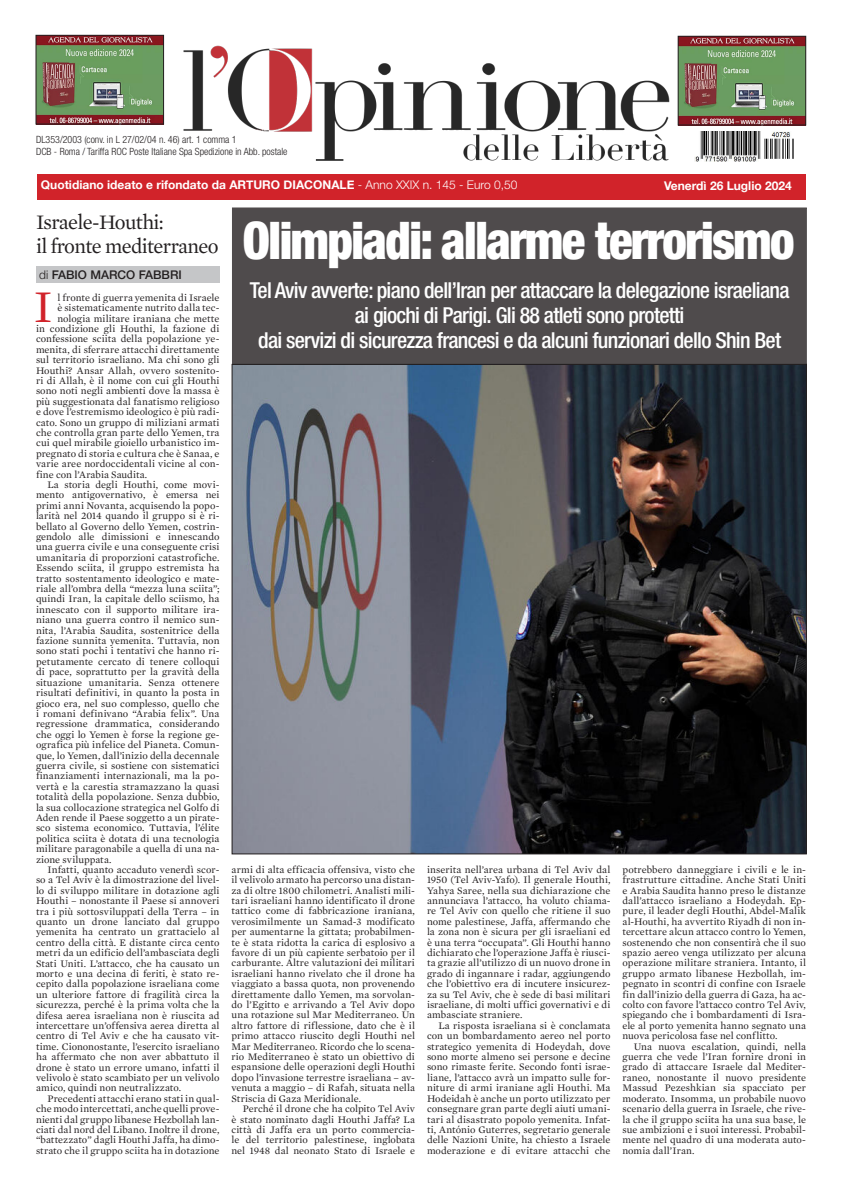
<style>
.page{position:relative;width:842px;height:1191px;background:#fff}
.page>*{position:absolute;margin:0;border:0;box-sizing:border-box;transform-origin:0 0}
.t1{font:900 condensed 52px "Helvetica Neue LT Std";letter-spacing:-.03em;color:#fff;scale:.94 1}
.t2{font:46.2px "Mercury Text G1";color:#d1232a}
.t3{font:500 condensed 22px "Helvetica Neue LT Std";letter-spacing:-.035em;color:#fff}
.t4{font:21px "Mercury Text G1";letter-spacing:-.03em;color:#231f20}
.t5{font:700 12px "Helvetica Neue";color:#fff}
.t6{font:500 12px "Helvetica Neue";color:#231f20}
.t7{font:10.2px/10.4px "Mercury Text G1";letter-spacing:.005em;color:#231f20;text-align:justify}
.t8{font:300 condensed 10px "Helvetica Neue LT Std";color:#231f20}
.s1{font-weight:300}
</style>
<div class="page">
<img style="left:38px;top:37px;width:124px;height:85px">
<div style="left:36px;top:35px;width:128px;height:89px;border:1px solid #231f20"></div>
<img style="left:183px;top:45px;width:487px;height:116px">
<div style="left:36px;top:174px;width:769px;height:25px;background:#d1232a"></div>
<div style="left:36px;top:266px;width:183px;height:16px;background:#c5c6c8"></div>
<img style="left:694px;top:132px;width:100px;height:30px">
<img style="left:680px;top:38px;width:124px;height:85px">
<div style="left:678px;top:36px;width:128px;height:89px;border:1px solid #231f20"></div>
<img style="left:234px;top:366px;width:571px;height:486px">
<div style="left:232px;top:208px;width:574px;height:156px;background:#4f4b4c"></div>
<div style="left:232px;top:207px;width:575px;height:158px;border:1px solid #231f20"></div>
<p class="t8" style="left:36px;top:134px;width:202px">DL353/2003 (conv. in L 27/02/04 n. 46) art. 1 comma 1</p>
<p class="t8" style="left:36px;top:146px;width:253px">DCB - Roma / Tariffa ROC Poste Italiane Spa Spedizione in Abb. postale</p>
<p class="t5" style="left:41px;top:177px;width:478px">Quotidiano ideato e rifondato da ARTURO DIACONALE <span class="s1">- Anno XXIX n. 145 - Euro 0,50</span></p>
<p class="t5" style="left:664px;top:178px;width:129px">Venerdì 26 Luglio 2024</p>
<p class="t4" style="left:36px;top:210px;width:129px">Israele-Houthi:</p>
<p class="t4" style="left:36px;top:234px;width:184px">il fronte mediterraneo</p>
<p class="t6" style="left:39px;top:268px;width:144px"><span class="s1">di</span> FABIO MARCO FABBRI</p>
<p class="t3" style="left:250px;top:277px;width:541px">Tel Aviv avverte: piano dell’Iran per attaccare la delegazione israeliana</p>
<p class="t3" style="left:355px;top:302px;width:331px">ai giochi di Parigi. Gli 88 atleti sono protetti</p>
<p class="t3" style="left:258px;top:327px;width:524px">dai servizi di sicurezza francesi e da alcuni funzionari dello Shin Bet</p>
<p class="t1" style="left:243px;top:208px;width:588px">Olimpiadi: allarme terrorismo</p>
<p class="t2" style="left:34px;top:279px;width:20px">I</p>
<p class="t7" style="left:57px;top:292px;width:164px">l fronte di guerra yemenita di Israele</p>
<p class="t7" style="left:57px;top:302px;width:164px">è sistematicamente nutrito dalla tec-</p>
<p class="t7" style="left:57px;top:313px;width:164px">nologia militare iraniana che mette</p>
<p class="t7" style="left:36px;top:323px;width:185px">in condizione gli Houthi, la fazione di</p>
<p class="t7" style="left:36px;top:334px;width:185px">confessione sciita della popolazione ye-</p>
<p class="t7" style="left:36px;top:344px;width:185px">menita, di sferrare attacchi direttamente</p>
<p class="t7" style="left:36px;top:354px;width:185px">sul territorio israeliano. Ma chi sono gli</p>
<p class="t7" style="left:36px;top:365px;width:185px">Houthi? Ansar Allah, ovvero sostenito-</p>
<p class="t7" style="left:36px;top:375px;width:185px">ri di Allah, è il nome con cui gli Houthi</p>
<p class="t7" style="left:36px;top:386px;width:185px">sono noti negli ambienti dove la massa è</p>
<p class="t7" style="left:36px;top:396px;width:185px">più suggestionata dal fanatismo religioso</p>
<p class="t7" style="left:36px;top:406px;width:185px">e dove l’estremismo ideologico è più radi-</p>
<p class="t7" style="left:36px;top:417px;width:185px">cato. Sono un gruppo di miliziani armati</p>
<p class="t7" style="left:36px;top:427px;width:185px">che controlla gran parte dello Yemen, tra</p>
<p class="t7" style="left:36px;top:438px;width:185px">cui quel mirabile gioiello urbanistico im-</p>
<p class="t7" style="left:36px;top:448px;width:185px">pregnato di storia e cultura che è Sanaa, e</p>
<p class="t7" style="left:36px;top:458px;width:185px">varie aree nordoccidentali vicine al con-</p>
<p class="t7" style="left:36px;top:469px;width:113px">fine con l’Arabia Saudita.</p>
<p class="t7" style="left:36px;top:479px;width:185px;text-indent:11px">La storia degli Houthi, come movi&shy;mento antigovernativo, è emersa nei primi anni Novanta, acquisendo la popo&shy;larità nel 2014 quando il gruppo si è ri&shy;bellato al Governo dello Yemen, costrin&shy;gendolo alle dimissioni e innescando una guerra civile e una conseguente crisi umanitaria di proporzioni catastrofiche.<br>Essendo sciita, il gruppo estremista ha tratto sostentamento ideologico e mate&shy;riale all’ombra della “mezza luna sciita”; quindi Iran, la capitale dello sciismo, ha innescato con il supporto militare ira&shy;niano una guerra contro il nemico sun&shy;nita, l’Arabia Saudita, sostenitrice della fazione sunnita yemenita. Tuttavia, non sono stati pochi i tentativi che hanno ri&shy;petutamente cercato di tenere colloqui di pace, soprattutto per la gravità della situazione umanitaria. Senza ottenere risultati definitivi, in quanto la posta in gioco era, nel suo complesso, quello che i romani definivano “Arabia felix”. Una regressione drammatica, considerando che oggi lo Yemen è forse la regione ge&shy;ografica più infelice del Pianeta. Comun&shy;que, lo Yemen, dall’inizio della decennale guerra civile, si sostiene con sistematici finanziamenti internazionali, ma la po&shy;vertà e la carestia stramazzano la quasi totalità della popolazione. Senza dubbio, la sua collocazione strategica nel Golfo di Aden rende il Paese soggetto a un pirate&shy;sco sistema economico. Tuttavia, l’élite politica sciita è dotata di una tecnologia militare paragonabile a quella di una na&shy;zione sviluppata.</p>
<p class="t7" style="left:36px;top:864px;width:185px;text-indent:11px">Infatti, quanto accaduto venerdì scor&shy;so a Tel Aviv è la dimostrazione del livel&shy;lo di sviluppo militare in dotazione agli Houthi – nonostante il Paese si annoveri tra i più sottosviluppati della Terra – in quanto un drone lanciato dal gruppo yemenita ha centrato un grattacielo al centro della città. E distante circa cento metri da un edificio dell’ambasciata degli Stati Uniti. L’attacco, che ha causato un morto e una decina di feriti, è stato re&shy;cepito dalla popolazione israeliana come un ulteriore fattore di fragilità circa la sicurezza, perché è la prima volta che la difesa aerea israeliana non è riuscita ad intercettare un’offensiva aerea diretta al centro di Tel Aviv e che ha causato vit&shy;time. Ciononostante, l’esercito israeliano ha affermato che non aver abbattuto il drone è stato un errore umano, infatti il velivolo è stato scambiato per un velivolo amico, quindi non neutralizzato.</p>
<p class="t7" style="left:36px;top:1093px;width:185px;text-indent:11px">Precedenti attacchi erano stati in qual&shy;che modo intercettati, anche quelli prove&shy;nienti dal gruppo libanese Hezbollah lan&shy;ciati dal nord del Libano. Inoltre il drone, “battezzato” dagli Houthi Jaffa, ha dimo&shy;strato che il gruppo sciita ha in dotazione</p>
<p class="t7" style="left:231px;top:864px;width:185px">armi di alta efficacia offensiva, visto che il velivolo armato ha percorso una distan&shy;za di oltre 1800 chilometri. Analisti mili&shy;tari israeliani hanno identificato il drone tattico come di fabbricazione iraniana, verosimilmente un Samad-3 modificato per aumentarne la gittata; probabilmen&shy;te è stata ridotta la carica di esplosivo a favore di un più capiente serbatoio per il carburante. Altre valutazioni dei militari israeliani hanno rivelato che il drone ha viaggiato a bassa quota, non provenendo direttamente dallo Yemen, ma sorvolan&shy;do l’Egitto e arrivando a Tel Aviv dopo una rotazione sul Mar Mediterraneo. Un altro fattore di riflessione, dato che è il primo attacco riuscito degli Houthi nel Mar Mediterraneo. Ricordo che lo scena&shy;rio Mediterraneo è stato un obiettivo di espansione delle operazioni degli Houthi dopo l’invasione terrestre israeliana – av&shy;venuta a maggio – di Rafah, situata nella Striscia di Gaza Meridionale.</p>
<p class="t7" style="left:231px;top:1103px;width:185px;text-indent:11px">Perché il drone che ha colpito Tel Aviv è stato nominato dagli Houthi Jaffa? La città di Jaffa era un porto commercia&shy;le del territorio palestinese, inglobata nel 1948 dal neonato Stato di Israele e</p>
<p class="t7" style="left:427px;top:864px;width:185px">inserita nell’area urbana di Tel Aviv dal 1950 (Tel Aviv-Yafo). Il generale Houthi, Yahya Saree, nella sua dichiarazione che annunciava l’attacco, ha voluto chiama&shy;re Tel Aviv con quello che ritiene il suo nome palestinese, Jaffa, affermando che la zona non è sicura per gli israeliani ed è una terra “occupata”. Gli Houthi hanno dichiarato che l’operazione Jaffa è riusci&shy;ta grazie all’utilizzo di un nuovo drone in grado di ingannare i radar, aggiungendo che l’obiettivo era di incutere insicurez&shy;za su Tel Aviv, che è sede di basi militari israeliane, di molti uffici governativi e di ambasciate straniere.</p>
<p class="t7" style="left:427px;top:1020px;width:185px;text-indent:11px">La risposta israeliana si è conclamata con un bombardamento aereo nel porto strategico yemenita di Hodeydah, dove sono morte almeno sei persone e decine sono rimaste ferite. Secondo fonti israe&shy;liane, l’attacco avrà un impatto sulle for&shy;niture di armi iraniane agli Houthi. Ma Hodeidah è anche un porto utilizzato per consegnare gran parte degli aiuti umani&shy;tari al disastrato popolo yemenita. Infat&shy;ti, António Guterres, segretario generale delle Nazioni Unite, ha chiesto a Israele moderazione e di evitare attacchi che</p>
<p class="t7" style="left:622px;top:864px;width:185px">potrebbero danneggiare i civili e le in&shy;frastrutture cittadine. Anche Stati Uniti e Arabia Saudita hanno preso le distanze dall’attacco israeliano a Hodeydah. Ep&shy;pure, il leader degli Houthi, Abdel-Malik al-Houthi, ha avvertito Riyadh di non in&shy;tercettare alcun attacco contro lo Yemen, sostenendo che non consentirà che il suo spazio aereo venga utilizzato per alcuna operazione militare straniera. Intanto, il gruppo armato libanese Hezbollah, im&shy;pegnato in scontri di confine con Israele fin dall’inizio della guerra di Gaza, ha ac&shy;colto con favore l’attacco contro Tel Aviv, spiegando che i bombardamenti di Isra&shy;ele al porto yemenita hanno segnato una nuova pericolosa fase nel conflitto.</p>
<p class="t7" style="left:622px;top:1041px;width:185px;text-indent:11px">Una nuova escalation, quindi, nella guerra che vede l’Iran fornire droni in grado di attaccare Israele dal Mediter&shy;raneo, nonostante il nuovo presidente Massud Pezeshkian sia spacciato per moderato. Insomma, un probabile nuovo scenario della guerra in Israele, che rive&shy;la che il gruppo sciita ha una sua base, le sue ambizioni e i suoi interessi. Probabil&shy;mente nel quadro di una moderata auto&shy;nomia dall’Iran.</p>
</div>
